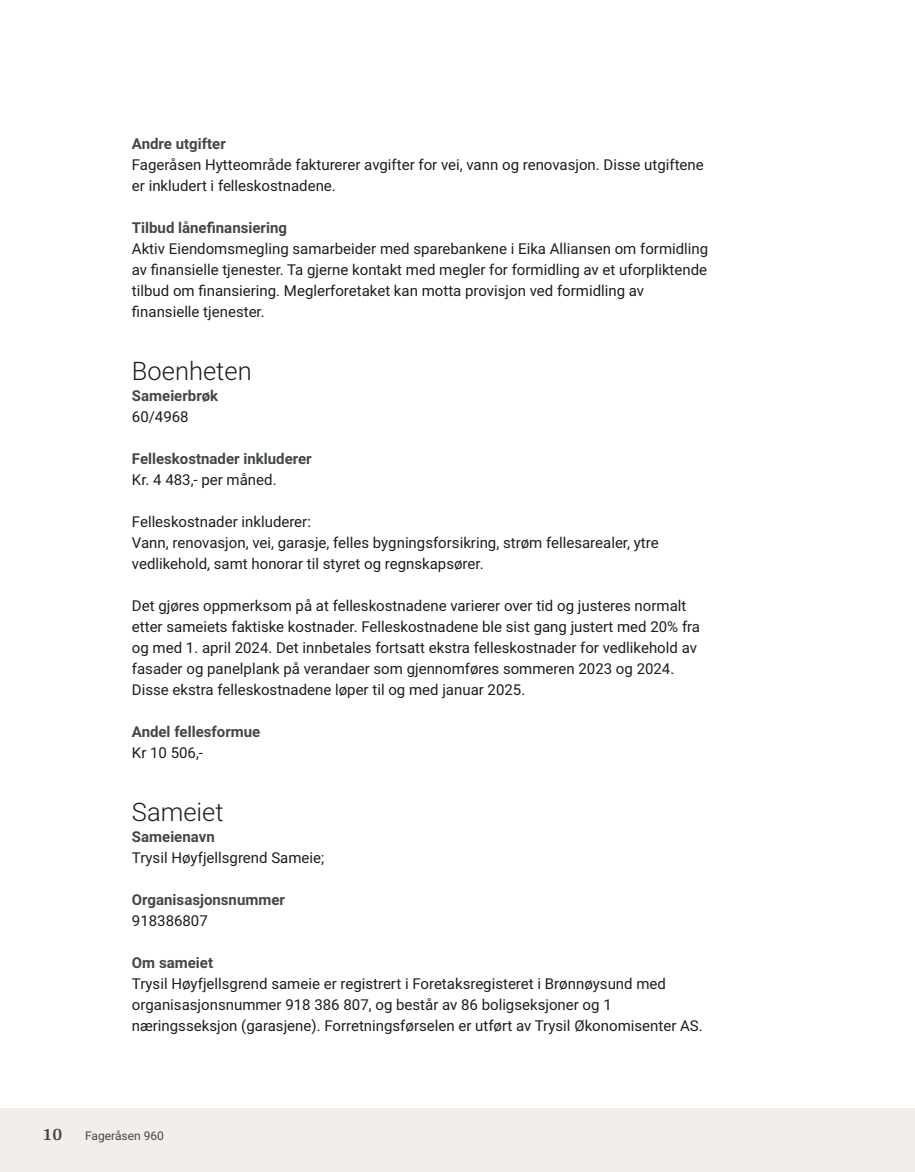
<style>
.page{position:relative;width:915px;height:1172px;background:#fff}
.page>*{position:absolute;margin:0;border:0;box-sizing:border-box;transform-origin:0 0}
.t1{font:300 25.5px "Roboto Vitec";color:#1d1d1b}
.t2{font:700 18px "Arya";color:#414749}
.t3{font:15px/21px "Roboto Vitec";color:#1d1d1b}
.t4{font:700 15px "Roboto Vitec";color:#414749}
.t5{font:12px "Roboto Vitec";color:#414749}
</style>
<div class="page">
<div style="left:0;top:1108px;width:914px;height:64px;background:#f2eeea"></div>
<p class="t4" style="left:132px;top:133px;width:95px">Andre utgifter</p>
<p class="t3" style="left:132px;top:153px;width:573px">Fageråsen Hytteområde fakturerer avgifter for vei, vann og renovasjon. Disse utgiftene er inkludert i felleskostnadene.</p>
<p class="t4" style="left:132px;top:217px;width:156px">Tilbud lånefinansiering</p>
<p class="t3" style="left:132px;top:237px;width:577px">Aktiv Eiendomsmegling samarbeider med sparebankene i Eika Alliansen om formidling av finansielle tjenester. Ta gjerne kontakt med megler for formidling av et uforpliktende tilbud om finansiering. Meglerforetaket kan motta provisjon ved formidling av finansielle tjenester.</p>
<h1 class="t1" style="left:132px;top:353px;width:121px">Boenheten</h1>
<p class="t4" style="left:132px;top:385px;width:88px">Sameierbrøk</p>
<p class="t3" style="left:132px;top:405px;width:58px">60/4968</p>
<p class="t4" style="left:132px;top:448px;width:181px">Felleskostnader inkluderer</p>
<p class="t3" style="left:132px;top:468px;width:146px">Kr. 4 483,‑ per måned.</p>
<p class="t3" style="left:132px;top:510px;width:528px">Felleskostnader inkluderer:<br>Vann, renovasjon, vei, garasje, felles bygningsforsikring, strøm fellesarealer, ytre vedlikehold, samt honorar til styret og regnskapsører.</p>
<p class="t3" style="left:132px;top:594px;width:569px">Det gjøres oppmerksom på at felleskostnadene varierer over tid og justeres normalt etter sameiets faktiske kostnader. Felleskostnadene ble sist gang justert med 20% fra og med 1. april 2024. Det innbetales fortsatt ekstra felleskostnader for vedlikehold av fasader og panelplank på verandaer som gjennomføres sommeren 2023 og 2024.<br>Disse ekstra felleskostnadene løper til og med januar 2025.</p>
<p class="t4" style="left:132px;top:721px;width:130px">Andel fellesformue</p>
<p class="t3" style="left:132px;top:741px;width:73px">Kr 10 506,‑</p>
<h1 class="t1" style="left:132px;top:794px;width:93px">Sameiet</h1>
<p class="t4" style="left:132px;top:826px;width:84px">Sameienavn</p>
<p class="t3" style="left:132px;top:846px;width:194px">Trysil Høyfjellsgrend Sameie;</p>
<p class="t4" style="left:132px;top:889px;width:154px">Organisasjonsnummer</p>
<p class="t3" style="left:132px;top:909px;width:77px">918386807</p>
<p class="t4" style="left:132px;top:952px;width:83px">Om sameiet</p>
<p class="t3" style="left:132px;top:972px;width:572px">Trysil Høyfjellsgrend sameie er registrert i Foretaksregisteret i Brønnøysund med organisasjonsnummer 918 386 807, og består av 86 boligseksjoner og 1 næringsseksjon (garasjene). Forretningsførselen er utført av Trysil Økonomisenter AS.</p>
<p class="t2" style="left:43px;top:1123px;width:21px">10</p>
<p class="t5" style="left:85px;top:1127px;width:80px">Fageråsen 960</p>
</div>
